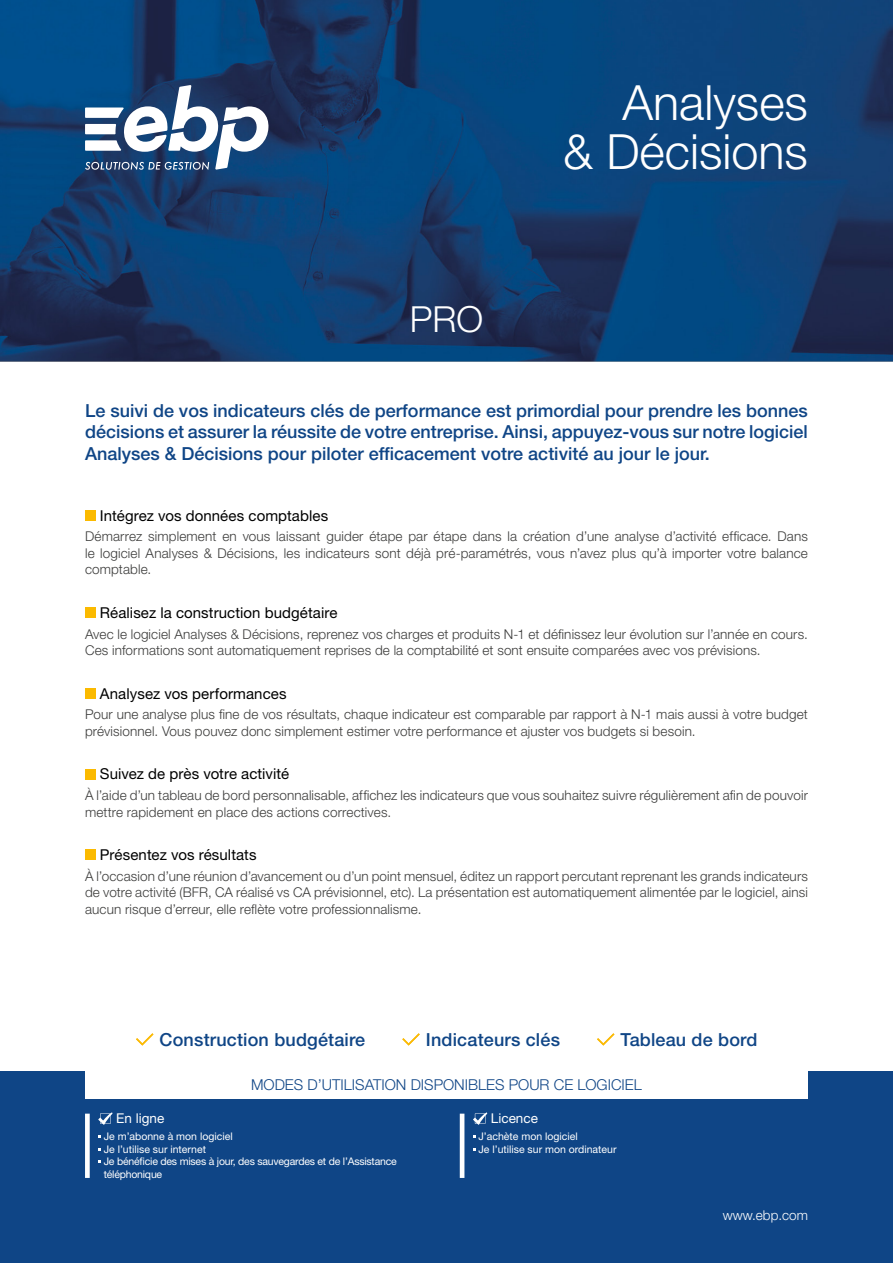
<style>
.page{position:relative;width:893px;height:1263px;background:#fff}
.page>*{position:absolute;margin:0;border:0;box-sizing:border-box;transform-origin:0 0}
.t1{font:300 48.6px/48.6px "Helvetica Neue LT Std";color:#fff;text-align:right}
.t2{font:300 36px "Helvetica Neue LT Std";color:#fff}
.t3{font:500 18px/21.6px "Helvetica Neue LT Std";color:#0f4586;text-align:justify}
.t4{font:15px "Helvetica Neue LT Std";letter-spacing:.005em;color:#000}
.t5{font:300 15px "Helvetica Neue LT Std";color:#0f4586}
.t6{font:300 13.5px/16.5px "Helvetica Neue LT Std";letter-spacing:.01em;color:#3c3c3b}
.t7{font:13.5px "Helvetica Neue LT Std";color:#fff}
.t8{font:300 13.5px "Helvetica Neue LT Std";color:#fff}
.t9{font:10.5px/12.6px "Helvetica Neue LT Std";letter-spacing:-.02em;color:#fff}
.t10{font:10.5px/12.6px "Helvetica Neue LT Std";color:#fff}
</style>
<div class="page">
<img style="left:0;top:0;width:893px;height:361px">
<div style="left:0;top:1071px;width:893px;height:192px;background:#0f4586"></div>
<svg style="left:85px;top:85px;width:183px;height:85px"></svg>
<div style="left:85px;top:510px;width:11px;height:11px;background:#fbba00"></div>
<div style="left:85px;top:607px;width:11px;height:11px;background:#fbba00"></div>
<div style="left:85px;top:688px;width:11px;height:11px;background:#fbba00"></div>
<div style="left:85px;top:769px;width:11px;height:10px;background:#fbba00"></div>
<div style="left:85px;top:849px;width:11px;height:11px;background:#fbba00"></div>
<svg style="left:136px;top:1033px;width:18px;height:12px"></svg>
<svg style="left:402px;top:1033px;width:18px;height:12px"></svg>
<svg style="left:597px;top:1033px;width:18px;height:12px"></svg>
<div style="left:85px;top:1071px;width:723px;height:27px;background:#fff"></div>
<div style="left:85px;top:1114px;width:5px;height:64px;background:#fff"></div>
<svg style="left:98px;top:1112px;width:15px;height:13px"></svg>
<hr style="left:460px;top:1114px;width:4px;height:64px;background:#fff">
<svg style="left:473px;top:1112px;width:14px;height:13px"></svg>
<h2 class="t2" style="left:410px;top:297px;width:75px">PRO</h2>
<h1 class="t1" style="left:563px;top:77px;width:246px">Analyses<br>&amp; Décisions</h1>
<p class="t3" style="left:85px;top:399px;width:724px">Le suivi de vos indicateurs clés de performance est primordial pour prendre les bonnes décisions et assurer la réussite de votre entreprise. Ainsi, appuyez-vous sur notre logiciel Analyses &amp; Décisions pour piloter efficacement votre activité au jour le jour.</p>
<p class="t4" style="left:100px;top:506px;width:230px">Intégrez vos données comptables</p>
<p class="t6" style="left:85px;top:528px;width:724px;text-align:justify">Démarrez simplement en vous laissant guider étape par étape dans la création d’une analyse d’activité efficace. Dans le logiciel Analyses &amp; Décisions, les indicateurs sont déjà pré-paramétrés, vous n’avez plus qu’à importer votre balance comptable.</p>
<p class="t4" style="left:100px;top:603px;width:239px">Réalisez la construction budgétaire</p>
<p class="t6" style="left:85px;top:625px;width:724px">Avec le logiciel Analyses &amp; Décisions, reprenez vos charges et produits N-1 et définissez leur évolution sur l’année en cours.<br>Ces informations sont automatiquement reprises de la comptabilité et sont ensuite comparées avec vos prévisions.</p>
<p class="t4" style="left:100px;top:684px;width:188px">Analysez vos performances</p>
<p class="t6" style="left:85px;top:706px;width:724px">Pour une analyse plus fine de vos résultats, chaque indicateur est comparable par rapport à N-1 mais aussi à votre budget prévisionnel. Vous pouvez donc simplement estimer votre performance et ajuster vos budgets si besoin.</p>
<p class="t4" style="left:100px;top:765px;width:191px">Suivez de près votre activité</p>
<p class="t6" style="left:85px;top:787px;width:724px">À l’aide d’un tableau de bord personnalisable, affichez les indicateurs que vous souhaitez suivre régulièrement afin de pouvoir mettre rapidement en place des actions correctives.</p>
<p class="t4" style="left:100px;top:846px;width:158px">Présentez vos résultats</p>
<p class="t6" style="left:85px;top:867px;width:724px;text-align:justify">À l’occasion d’une réunion d’avancement ou d’un point mensuel, éditez un rapport percutant reprenant les grands indicateurs de votre activité (BFR, CA réalisé vs CA prévisionnel, etc). La présentation est automatiquement alimentée par le logiciel, ainsi aucun risque d’erreur, elle reflète votre professionnalisme.</p>
<h3 class="t3" style="left:160px;top:1029px;width:207px">Construction budgétaire</h3>
<h3 class="t3" style="left:426px;top:1029px;width:136px">Indicateurs clés</h3>
<h3 class="t3" style="left:621px;top:1029px;width:138px">Tableau de bord</h3>
<p class="t5" style="left:251px;top:1075px;width:392px">MODES D’UTILISATION DISPONIBLES POUR CE LOGICIEL</p>
<p class="t7" style="left:116px;top:1110px;width:50px">En ligne</p>
<p class="t9" style="left:104px;top:1130px;width:295px">Je m’abonne à mon logiciel<br>Je l’utilise sur internet<br>Je bénéficie des mises à jour, des sauvegardes et de l’Assistance téléphonique</p>
<p class="t7" style="left:491px;top:1110px;width:49px">Licence</p>
<p class="t10" style="left:478px;top:1130px;width:140px">J’achète mon logiciel<br>Je l’utilise sur mon ordinateur</p>
<p class="t8" style="left:723px;top:1207px;width:87px">www.ebp.com</p>
</div>
